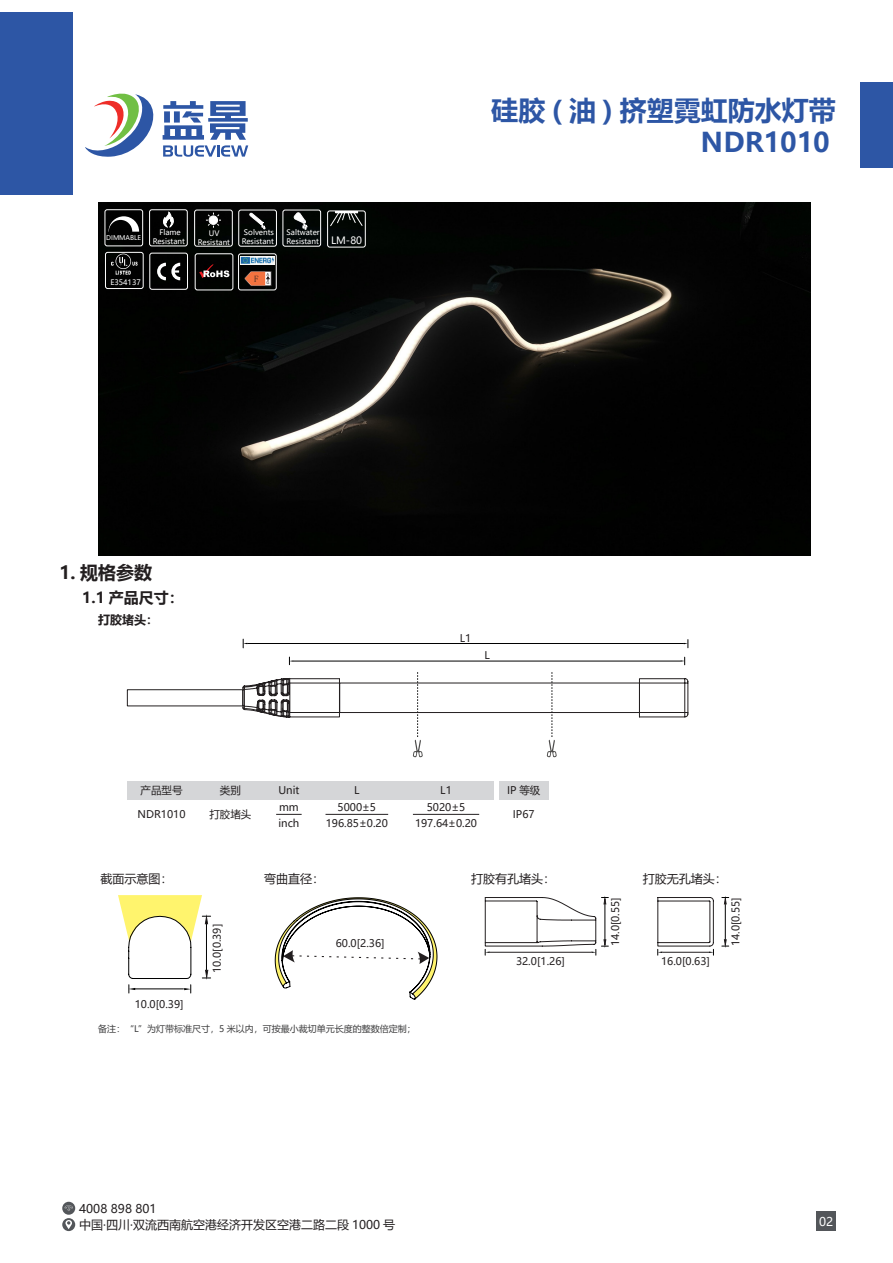
<style>
.page{position:relative;width:893px;height:1263px;background:#fff}
.page>*{position:absolute;margin:0;border:0;box-sizing:border-box;transform-origin:0 0}
.t1{font:700 27px/32.4px "Microsoft Ya Hei";color:#2d56a5;text-align:right}
.t2{font:700 18px "Microsoft Ya Hei";color:#231f20}
.t3{font:700 15px "Microsoft Ya Hei";color:#231f20}
.t4{font:12px/16.2px "Microsoft Ya Hei";color:#231f20}
.t5{font:700 12px "Microsoft Ya Hei";color:#231f20}
.t6{font:12px "Microsoft Ya Hei";color:#fff}
.t7{font:10.5px/16.4px "Microsoft Ya Hei";color:#231f20;text-align:center}
.t8{font:10.05px "Microsoft Ya Hei";color:#fff}
.t9{font:9px "Microsoft Ya Hei";color:#3e3e3f}
.t10{font:9px "Sim Sun";color:#231f20}
.t11{font:7.5px/9px "Microsoft Ya Hei";color:#fff;text-align:center}
.t12{font:6.45px "Microsoft Ya Hei";color:#fff}
.t13{font:3.9px/8.2px "Microsoft Ya Hei";color:#231f20}
</style>
<div class="page">
<img style="left:98px;top:203px;width:712px;height:352px">
<hr style="left:725px;top:904px;width:1px;height:35px;background:#000">
<svg style="left:722px;top:896px;width:7px;height:8px"></svg>
<svg style="left:722px;top:939px;width:7px;height:8px"></svg>
<div style="left:0;top:13px;width:72px;height:182px;background:#2d56a5"></div>
<div style="left:860px;top:82px;width:33px;height:86px;background:#2d56a5"></div>
<svg style="left:62px;top:1202px;width:13px;height:13px"></svg>
<svg style="left:65px;top:1205px;width:8px;height:6px"></svg>
<svg style="left:62px;top:1218px;width:13px;height:13px"></svg>
<svg style="left:65px;top:1220px;width:7px;height:9px"></svg>
<div style="left:816px;top:1212px;width:20px;height:19px;background:#53565a"></div>
<div style="left:127px;top:781px;width:367px;height:19px;background:#d5d6d8"></div>
<hr style="left:294px;top:661px;width:386px;height:1px;background:#000">
<svg style="left:681px;top:657px;width:4px;height:8px"></svg>
<hr style="left:247px;top:643px;width:437px;height:1px;background:#000">
<svg style="left:243px;top:639px;width:4px;height:9px"></svg>
<svg style="left:684px;top:639px;width:5px;height:9px"></svg>
<svg style="left:289px;top:657px;width:4px;height:8px"></svg>
<hr style="left:413px;top:814px;width:66px;height:1px;background:#231f20">
<svg style="left:108px;top:216px;width:31px;height:16px"></svg>
<svg style="left:249px;top:213px;width:17px;height:16px"></svg>
<svg style="left:206px;top:212px;width:15px;height:16px"></svg>
<svg style="left:293px;top:212px;width:15px;height:21px"></svg>
<div style="left:239px;top:210px;width:38px;height:36px;border:1px solid #fff;border-radius:2px"></div>
<div style="left:194px;top:210px;width:38px;height:36px;border:1px solid #fff;border-radius:2px"></div>
<div style="left:105px;top:210px;width:38px;height:36px;border:1px solid #fff;border-radius:2px"></div>
<div style="left:283px;top:210px;width:38px;height:36px;border:1px solid #fff;border-radius:2px"></div>
<svg style="left:163px;top:212px;width:11px;height:28px"></svg>
<div style="left:149px;top:210px;width:38px;height:36px;border:1px solid #fff;border-radius:2px"></div>
<div style="left:499px;top:781px;width:49px;height:19px;background:#d5d6d8"></div>
<svg style="left:199px;top:264px;width:30px;height:14px"></svg>
<div style="left:195px;top:254px;width:38px;height:36px;border:1px solid #fff;border-radius:2px"></div>
<svg style="left:157px;top:263px;width:23px;height:17px"></svg>
<div style="left:150px;top:253px;width:38px;height:36px;border:1px solid #fff;border-radius:2px"></div>
<div style="left:105px;top:252px;width:38px;height:37px;border:1px solid #fff;border-radius:2px"></div>
<svg style="left:330px;top:213px;width:32px;height:13px"></svg>
<div style="left:327px;top:211px;width:38px;height:36px;border:1px solid #fff;border-radius:2px"></div>
<svg style="left:111px;top:254px;width:27px;height:21px"></svg>
<svg style="left:85px;top:93px;width:163px;height:64px"></svg>
<svg style="left:243px;top:672px;width:445px;height:85px"></svg>
<div style="left:127px;top:689px;width:116px;height:17px;border:1px solid #231f20"></div>
<svg style="left:485px;top:896px;width:123px;height:59px"></svg>
<svg style="left:657px;top:897px;width:57px;height:58px"></svg>
<hr style="left:135px;top:989px;width:48px;height:1px;background:#000">
<svg style="left:118px;top:895px;width:93px;height:84px"></svg>
<svg style="left:129px;top:985px;width:6px;height:8px"></svg>
<svg style="left:184px;top:985px;width:7px;height:8px"></svg>
<svg style="left:275px;top:690px;width:162px;height:309px"></svg>
<div style="left:238px;top:254px;width:38px;height:36px;border:1px solid #fff;border-radius:2px"></div>
<img style="left:240px;top:256px;width:35px;height:8px">
<svg style="left:244px;top:271px;width:27px;height:15px"></svg>
<p class="t11" style="left:153px;top:228px;width:34px">Flame<br>Resistant</p>
<p class="t12" style="left:106px;top:233px;width:36px">DIMMABLE</p>
<p class="t11" style="left:198px;top:228px;width:34px">UV<br>Resistant</p>
<p class="t11" style="left:242px;top:228px;width:34px;text-align:left">Solvents<br>Resistant</p>
<p class="t11" style="left:287px;top:228px;width:35px;text-align:left">Saltwater<br>Resistant</p>
<p class="t11" style="left:110px;top:277px;width:32px">E354137</p>
<p class="t10" style="left:254px;top:274px;width:6px">F</p>
<p class="t13" style="left:267px;top:270px;width:4px">A<br>G</p>
<p class="t8" style="left:331px;top:233px;width:33px">LM-80</p>
<h1 class="t1" style="left:491px;top:93px;width:346px">硅胶 ( 油 ) 挤塑霓虹防水灯带<br>NDR1010</h1>
<h2 class="t2" style="left:60px;top:560px;width:94px">1. 规格参数</h2>
<h3 class="t3" style="left:82px;top:587px;width:103px">1.1 产品尺寸：</h3>
<p class="t5" style="left:98px;top:612px;width:61px">打胶堵头：</p>
<p class="t7" style="left:460px;top:629px;width:13px">L1</p>
<p class="t7" style="left:484px;top:646px;width:7px">L</p>
<p class="t7" style="left:140px;top:782px;width:43px">产品型号</p>
<p class="t7" style="left:354px;top:782px;width:7px">L</p>
<p class="t7" style="left:137px;top:806px;width:50px">NDR1010</p>
<p class="t7" style="left:220px;top:782px;width:22px">类别</p>
<p class="t7" style="left:209px;top:806px;width:43px">打胶堵头</p>
<p class="t7" style="left:278px;top:782px;width:23px;text-align:justify">Unit mm inch</p>
<p class="t7" style="left:427px;top:782px;width:40px">L1<br>5020±5</p>
<p class="t7" style="left:338px;top:798px;width:40px">5000±5</p>
<p class="t7" style="left:326px;top:815px;width:64px">196.85±0.20</p>
<p class="t7" style="left:415px;top:815px;width:64px">197.64±0.20</p>
<p class="t7" style="left:507px;top:782px;width:35px">IP 等级</p>
<p class="t7" style="left:513px;top:806px;width:23px">IP67</p>
<p class="t4" style="left:100px;top:870px;width:73px">截面示意图：</p>
<p class="t7" style="left:135px;top:995px;width:50px">10.0[0.39]</p>
<p class="t7" style="left:209px;top:973px;width:50px;rotate:-90deg">10.0[0.39]</p>
<p class="t4" style="left:264px;top:870px;width:61px">弯曲直径：</p>
<p class="t7" style="left:336px;top:935px;width:50px">60.0[2.36]</p>
<p class="t9" style="left:98px;top:1023px;width:319px">备注：“L”为灯带标准尺寸，5 米以内，可按最小裁切单元长度的整数倍定制；</p>
<p class="t4" style="left:471px;top:870px;width:85px">打胶有孔堵头：</p>
<p class="t4" style="left:643px;top:870px;width:85px">打胶无孔堵头：</p>
<p class="t7" style="left:516px;top:953px;width:50px">32.0[1.26]</p>
<p class="t7" style="left:607px;top:946px;width:50px;rotate:-90deg">14.0[0.55]</p>
<p class="t7" style="left:661px;top:953px;width:50px">16.0[0.63]</p>
<p class="t7" style="left:727px;top:946px;width:50px;rotate:-90deg">14.0[0.55]</p>
<p class="t4" style="left:79px;top:1200px;width:317px">4008 898 801<br>中国·四川·双流西南航空港经济开发区空港二路二段 1000 号</p>
<p class="t6" style="left:819px;top:1213px;width:16px">02</p>
</div>
